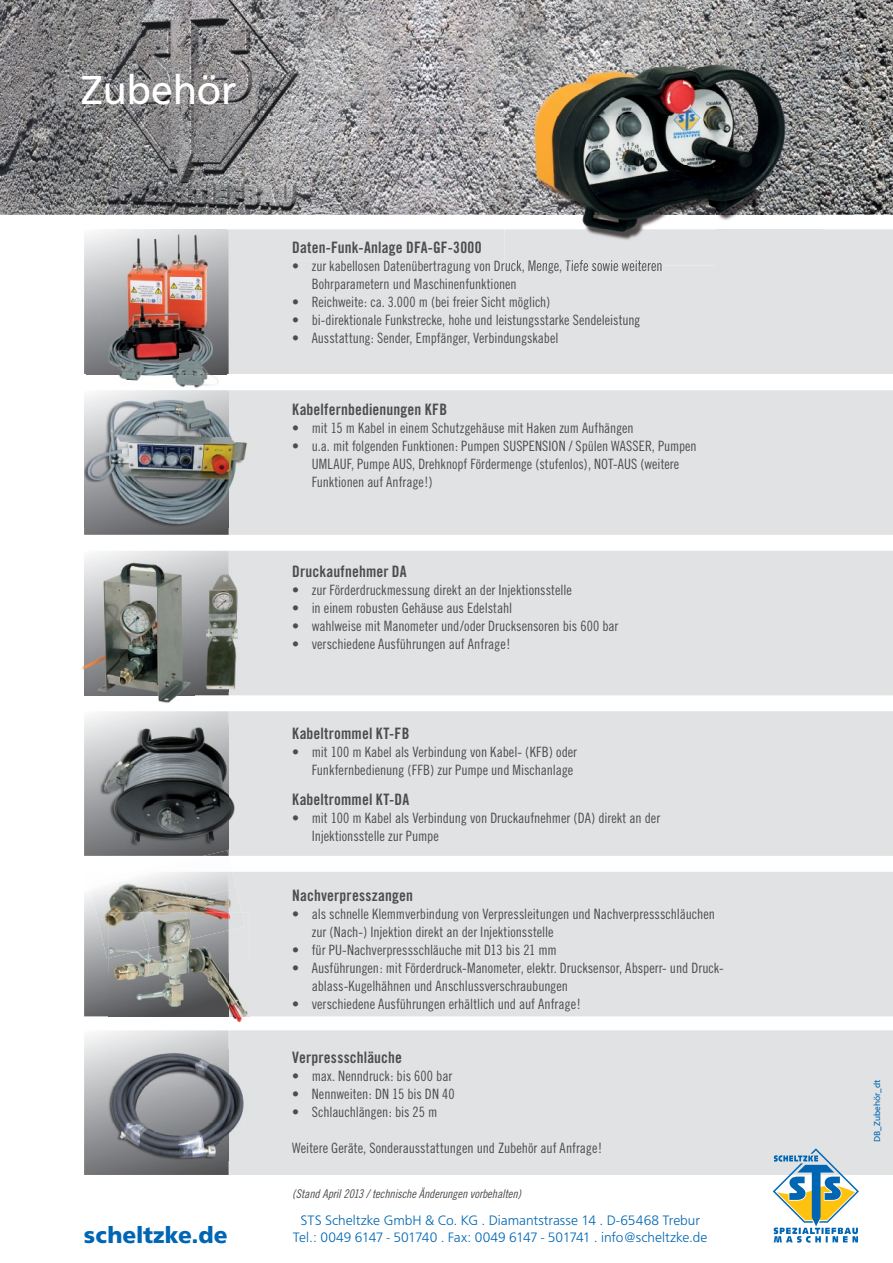
<style>
.page{position:relative;width:893px;height:1263px;background:#fff}
.page>*{position:absolute;margin:0;border:0;box-sizing:border-box;transform-origin:0 0}
.t1{font:42px "F015 T";color:#fff}
.t2{font:700 23.85px "F015 T";color:#0066b3}
.t3{font:15.75px "Trade Gothic Bold Cond Twenty";letter-spacing:.01em;color:#4d4d4f}
.t4{font:14.25px/18px "Trade Gothic Cond Eighteen";color:#4d4d4f}
.t5{font:300 14.25px/17.1px "F015 T";color:#0066b3;text-align:center}
.t6{font:12px "Trade Gothic Cond Eighteen Obl";letter-spacing:-.01em;color:#4d4d4f}
.t7{font:9px "F015 T";color:#0066b3}
</style>
<div class="page">
<div style="left:229px;top:711px;width:664px;height:145px;background:#e1e2e3"></div>
<div style="left:242px;top:872px;width:651px;height:144px;background:#e1e2e3"></div>
<div style="left:229px;top:1030px;width:664px;height:145px;background:#e1e2e3"></div>
<div style="left:230px;top:551px;width:663px;height:144px;background:#e1e2e3"></div>
<div style="left:229px;top:390px;width:664px;height:145px;background:#e1e2e3"></div>
<div style="left:229px;top:229px;width:664px;height:145px;background:#e1e2e3"></div>
<div style="left:293px;top:260px;width:370px;height:13px;background:#e1e2e3"></div>
<img style="left:0;top:0;width:893px;height:215px">
<svg style="left:773px;top:1148px;width:86px;height:94px"></svg>
<svg style="left:84px;top:229px;width:145px;height:145px"></svg>
<svg style="left:84px;top:390px;width:145px;height:145px"></svg>
<svg style="left:85px;top:551px;width:145px;height:144px"></svg>
<svg style="left:84px;top:711px;width:145px;height:145px"></svg>
<svg style="left:84px;top:894px;width:24px;height:122px"></svg>
<svg style="left:84px;top:1030px;width:145px;height:145px"></svg>
<img style="left:229px;top:872px;width:13px;height:40px">
<img style="left:204px;top:850px;width:25px;height:6px">
<img style="left:89px;top:880px;width:45px;height:40px">
<img style="left:134px;top:872px;width:47px;height:38px">
<img style="left:181px;top:872px;width:48px;height:27px">
<img style="left:98px;top:910px;width:45px;height:48px">
<img style="left:143px;top:899px;width:45px;height:13px">
<img style="left:188px;top:890px;width:41px;height:22px">
<img style="left:108px;top:1016px;width:142px;height:6px">
<img style="left:229px;top:912px;width:21px;height:104px">
<img style="left:108px;top:958px;width:40px;height:58px">
<img style="left:148px;top:948px;width:40px;height:68px">
<img style="left:188px;top:939px;width:41px;height:77px">
<img style="left:229px;top:912px;width:16px;height:18px">
<img style="left:108px;top:912px;width:42px;height:46px">
<img style="left:141px;top:912px;width:50px;height:36px">
<img style="left:185px;top:912px;width:44px;height:27px">
<img style="left:108px;top:1050px;width:142px;height:111px">
<img style="left:99px;top:724px;width:142px;height:124px">
<img style="left:84px;top:393px;width:164px;height:134px">
<img style="left:504px;top:18px;width:319px;height:247px">
<img style="left:505px;top:260px;width:158px;height:5px">
<img style="left:200px;top:574px;width:46px;height:118px">
<img style="left:81px;top:665px;width:38px;height:31px">
<img style="left:119px;top:695px;width:76px;height:8px">
<img style="left:84px;top:558px;width:111px;height:137px">
<img style="left:87px;top:229px;width:139px;height:159px">
<h1 class="t1" style="left:81px;top:66px;width:157px">Zubehör</h1>
<p class="t3" style="left:292px;top:237px;width:191px">Daten-Funk-Anlage DFA-GF-3000</p>
<p class="t4" style="left:312px;top:256px;width:352px;text-indent:-20px">• zur kabellosen Datenübertragung von Druck, Menge, Tiefe sowie weiteren<br>Bohrparametern und Maschinenfunktionen</p>
<p class="t4" style="left:292px;top:292px;width:260px">• Reichweite: ca. 3.000 m (bei freier Sicht möglich)</p>
<p class="t4" style="left:292px;top:310px;width:350px">• bi-direktionale Funkstrecke, hohe und leistungsstarke Sendeleistung</p>
<p class="t4" style="left:292px;top:328px;width:268px">• Ausstattung: Sender, Empfänger, Verbindungskabel</p>
<p class="t3" style="left:292px;top:399px;width:156px">Kabelfernbedienungen KFB</p>
<p class="t4" style="left:292px;top:418px;width:343px">• mit 15 m Kabel in einem Schutzgehäuse mit Haken zum Aufhängen</p>
<p class="t4" style="left:312px;top:436px;width:386px;text-indent:-20px">• u.a. mit folgenden Funktionen: Pumpen SUSPENSION / Spülen WASSER, Pumpen<br>UMLAUF, Pumpe AUS, Drehknopf Fördermenge (stufenlos), NOT-AUS (weitere<br>Funktionen auf Anfrage!)</p>
<p class="t3" style="left:292px;top:561px;width:116px">Druckaufnehmer DA</p>
<p class="t4" style="left:292px;top:580px;width:281px">• zur Förderdruckmessung direkt an der Injektionsstelle</p>
<p class="t4" style="left:292px;top:598px;width:221px">• in einem robusten Gehäuse aus Edelstahl</p>
<p class="t4" style="left:292px;top:616px;width:328px">• wahlweise mit Manometer und/oder Drucksensoren bis 600 bar</p>
<p class="t4" style="left:292px;top:634px;width:220px">• verschiedene Ausführungen auf Anfrage!</p>
<p class="t3" style="left:292px;top:723px;width:119px">Kabeltrommel KT-FB</p>
<p class="t4" style="left:292px;top:742px;width:286px;text-align:right">• mit 100 m Kabel als Verbindung von Kabel- (KFB) oder<br>Funkfernbedienung (FFB) zur Pumpe und Mischanlage</p>
<p class="t3" style="left:292px;top:789px;width:119px">Kabeltrommel KT-DA</p>
<p class="t4" style="left:312px;top:808px;width:350px;text-indent:-19px">• mit 100 m Kabel als Verbindung von Druckaufnehmer (DA) direkt an der<br>Injektionsstelle zur Pumpe</p>
<p class="t3" style="left:292px;top:885px;width:122px">Nachverpresszangen</p>
<p class="t4" style="left:312px;top:904px;width:405px;text-indent:-19px">• als schnelle Klemmverbindung von Verpressleitungen und Nachverpressschläuchen zur (Nach-) Injektion direkt an der Injektionsstelle</p>
<p class="t4" style="left:292px;top:940px;width:266px">• für PU-Nachverpressschläuche mit D13 bis 21 mm</p>
<p class="t4" style="left:312px;top:958px;width:413px;text-indent:-19px">• Ausführungen: mit Förderdruck-Manometer, elektr. Drucksensor, Absperr- und Druck&shy;ablass-Kugelhähnen und Anschlussverschraubungen</p>
<p class="t4" style="left:292px;top:994px;width:290px">• verschiedene Ausführungen erhältlich und auf Anfrage!</p>
<p class="t3" style="left:292px;top:1047px;width:111px">Verpressschläuche</p>
<p class="t4" style="left:292px;top:1066px;width:161px">• max. Nenndruck: bis 600 bar</p>
<p class="t4" style="left:292px;top:1084px;width:164px">• Nennweiten: DN 15 bis DN 40</p>
<p class="t4" style="left:292px;top:1102px;width:147px">• Schlauchlängen: bis 25 m</p>
<p class="t4" style="left:292px;top:1138px;width:312px">Weitere Geräte, Sonderausstattungen und Zubehör auf Anfrage!</p>
<p class="t6" style="left:292px;top:1187px;width:230px">(Stand April 2013 / technische Änderungen vorbehalten)</p>
<h2 class="t2" style="left:84px;top:1221px;width:145px">scheltzke.de</h2>
<p class="t5" style="left:293px;top:1212px;width:416px">STS Scheltzke GmbH &amp; Co. KG . Diamantstrasse 14 . D-65468 Trebur<br>Tel.: 0049 6147 - 501740 . Fax: 0049 6147 - 501741 . info@scheltzke.de</p>
<p class="t7" style="left:872px;top:1142px;width:64px;rotate:-90deg">DB_Zubehör_dt</p>
</div>
